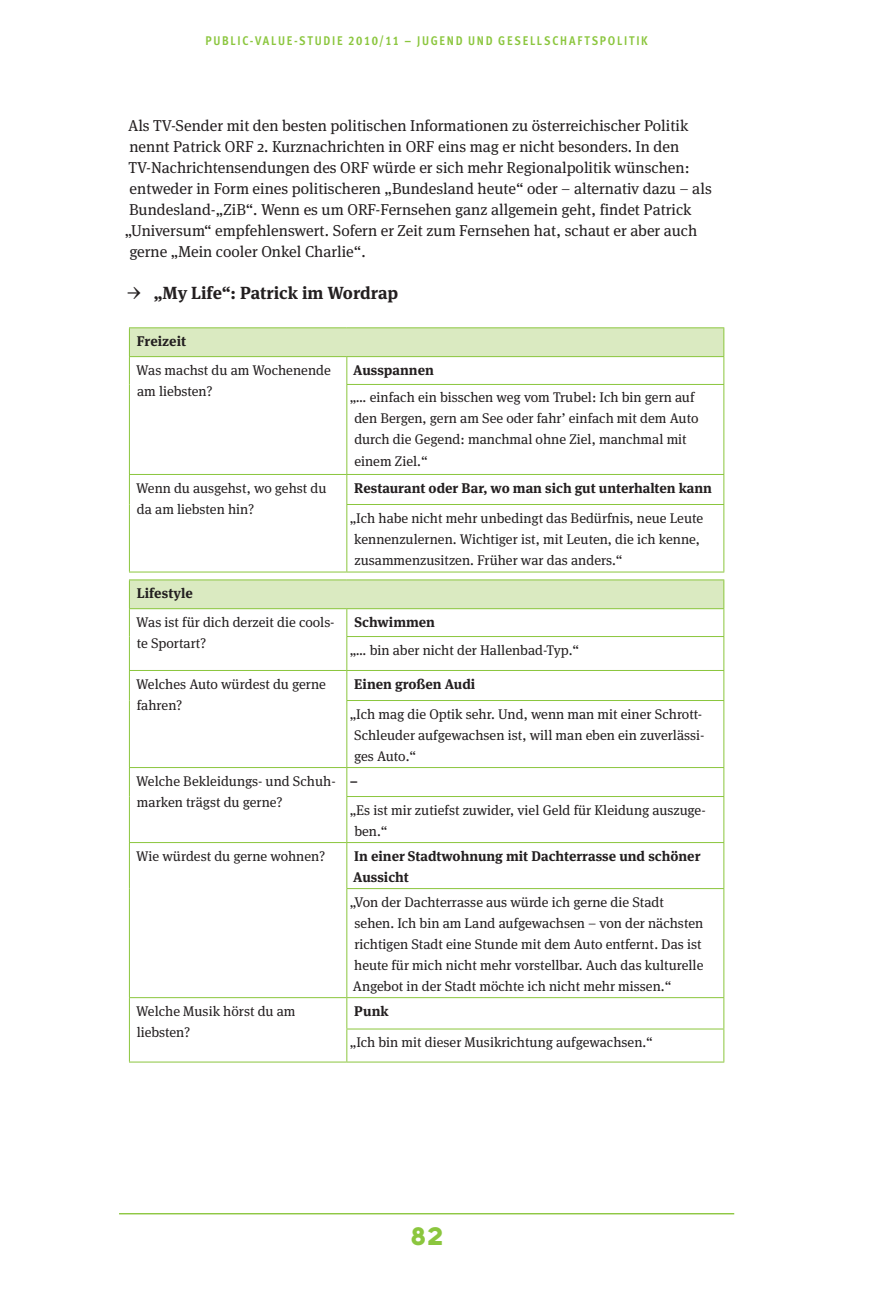
<style>
.page{position:relative;width:893px;height:1315px;background:#fff}
.page>*{position:absolute;margin:0;border:0;box-sizing:border-box;transform-origin:0 0}
.t1{font:28px "Bonn Bold Caps";color:#8bc63e}
.t2{font:700 17.5px "Meta Serif Pro";color:#231f20}
.t3{font:15.75px "Meta Serif Pro";color:#231f20}
.t4{font:14px/21px "Meta Serif Pro";color:#231f20}
.t5{font:700 14px/21px "Meta Serif Pro";color:#231f20}
.t6{font:12.6px "Meta Cond Bold LF";letter-spacing:.135em;color:#8bc63e}
.s1{font-weight:700}
.s2{font-style:italic}
</style>
<div class="page">
<hr style="left:119px;top:1213px;width:615px;height:1px;background:#8bc63e">
<div style="left:129px;top:328px;width:595px;height:29px;background:#daeac1"></div>
<svg style="left:346px;top:357px;width:1px;height:27px"></svg>
<hr style="left:129px;top:384px;width:1px;height:90px;background:#8bc63e">
<hr style="left:346px;top:384px;width:378px;height:1px;background:#8bc63e">
<hr style="left:346px;top:385px;width:1px;height:89px;background:#8bc63e">
<hr style="left:723px;top:385px;width:1px;height:89px;background:#8bc63e">
<hr style="left:129px;top:474px;width:218px;height:1px;background:#8bc63e">
<svg style="left:129px;top:475px;width:1px;height:29px"></svg>
<hr style="left:347px;top:474px;width:377px;height:1px;background:#8bc63e">
<svg style="left:346px;top:475px;width:1px;height:29px"></svg>
<svg style="left:723px;top:475px;width:1px;height:29px"></svg>
<hr style="left:129px;top:504px;width:1px;height:67px;background:#8bc63e">
<hr style="left:346px;top:504px;width:378px;height:1px;background:#8bc63e">
<hr style="left:346px;top:505px;width:1px;height:66px;background:#8bc63e">
<hr style="left:723px;top:505px;width:1px;height:66px;background:#8bc63e">
<hr style="left:129px;top:571px;width:218px;height:1px;background:#8bc63e">
<hr style="left:347px;top:571px;width:377px;height:1px;background:#8bc63e">
<hr style="left:129px;top:327px;width:218px;height:1px;background:#8bc63e">
<svg style="left:129px;top:328px;width:1px;height:56px"></svg>
<hr style="left:347px;top:327px;width:377px;height:1px;background:#8bc63e">
<svg style="left:723px;top:328px;width:1px;height:56px"></svg>
<hr style="left:129px;top:356px;width:218px;height:1px;background:#8bc63e">
<hr style="left:347px;top:356px;width:377px;height:1px;background:#8bc63e">
<div style="left:129px;top:580px;width:595px;height:29px;background:#daeac1"></div>
<hr style="left:129px;top:579px;width:218px;height:1px;background:#8bc63e">
<hr style="left:347px;top:579px;width:377px;height:1px;background:#8bc63e">
<hr style="left:129px;top:608px;width:218px;height:1px;background:#8bc63e">
<svg style="left:129px;top:580px;width:1px;height:56px"></svg>
<hr style="left:347px;top:608px;width:377px;height:1px;background:#8bc63e">
<svg style="left:346px;top:609px;width:1px;height:27px"></svg>
<svg style="left:723px;top:580px;width:1px;height:56px"></svg>
<hr style="left:129px;top:636px;width:1px;height:34px;background:#8bc63e">
<hr style="left:346px;top:636px;width:378px;height:1px;background:#8bc63e">
<hr style="left:346px;top:637px;width:1px;height:33px;background:#8bc63e">
<hr style="left:723px;top:637px;width:1px;height:33px;background:#8bc63e">
<hr style="left:129px;top:670px;width:218px;height:1px;background:#8bc63e">
<svg style="left:129px;top:671px;width:1px;height:29px"></svg>
<hr style="left:347px;top:670px;width:377px;height:1px;background:#8bc63e">
<svg style="left:346px;top:671px;width:1px;height:29px"></svg>
<svg style="left:723px;top:671px;width:1px;height:29px"></svg>
<hr style="left:129px;top:700px;width:1px;height:67px;background:#8bc63e">
<hr style="left:346px;top:700px;width:378px;height:1px;background:#8bc63e">
<hr style="left:346px;top:701px;width:1px;height:66px;background:#8bc63e">
<hr style="left:723px;top:701px;width:1px;height:66px;background:#8bc63e">
<hr style="left:129px;top:767px;width:218px;height:1px;background:#8bc63e">
<svg style="left:129px;top:768px;width:1px;height:28px"></svg>
<hr style="left:347px;top:767px;width:377px;height:1px;background:#8bc63e">
<svg style="left:346px;top:768px;width:1px;height:28px"></svg>
<svg style="left:723px;top:768px;width:1px;height:28px"></svg>
<hr style="left:129px;top:796px;width:1px;height:46px;background:#8bc63e">
<hr style="left:346px;top:796px;width:378px;height:1px;background:#8bc63e">
<hr style="left:346px;top:797px;width:1px;height:45px;background:#8bc63e">
<hr style="left:723px;top:797px;width:1px;height:45px;background:#8bc63e">
<hr style="left:129px;top:842px;width:218px;height:1px;background:#8bc63e">
<hr style="left:129px;top:843px;width:1px;height:45px;background:#8bc63e">
<hr style="left:347px;top:842px;width:377px;height:1px;background:#8bc63e">
<hr style="left:346px;top:843px;width:1px;height:45px;background:#8bc63e">
<hr style="left:723px;top:843px;width:1px;height:45px;background:#8bc63e">
<hr style="left:129px;top:888px;width:1px;height:109px;background:#8bc63e">
<hr style="left:346px;top:888px;width:378px;height:1px;background:#8bc63e">
<hr style="left:346px;top:889px;width:1px;height:108px;background:#8bc63e">
<hr style="left:723px;top:889px;width:1px;height:108px;background:#8bc63e">
<hr style="left:129px;top:997px;width:218px;height:1px;background:#8bc63e">
<hr style="left:129px;top:998px;width:1px;height:31px;background:#8bc63e">
<hr style="left:347px;top:997px;width:377px;height:1px;background:#8bc63e">
<hr style="left:346px;top:998px;width:1px;height:30px;background:#8bc63e">
<hr style="left:723px;top:998px;width:1px;height:30px;background:#8bc63e">
<hr style="left:129px;top:1029px;width:1px;height:32px;background:#8bc63e">
<hr style="left:346px;top:1028px;width:378px;height:1px;background:#8bc63e">
<hr style="left:346px;top:1029px;width:1px;height:32px;background:#8bc63e">
<hr style="left:723px;top:1029px;width:1px;height:32px;background:#8bc63e">
<hr style="left:129px;top:1061px;width:218px;height:1px;background:#8bc63e">
<hr style="left:347px;top:1061px;width:377px;height:1px;background:#8bc63e">
<p class="t6" style="left:205px;top:33px;width:418px">PUBLIC-VALUE-STUDIE 2010/11 – JUGEND UND GESELL SCHAFTSPOLITI</p>
<p class="t6" style="left:641px;top:33px;width:8px">K</p>
<p class="t3" style="left:128px;top:114px;width:562px">Als TV-Sender mit den besten politischen Informationen zu österreichischer Politik</p>
<p class="t3" style="left:129px;top:135px;width:551px">nennt Patrick ORF 2. Kurznachrichten in ORF eins mag er nicht besonders. In den</p>
<p class="t3" style="left:129px;top:156px;width:563px">TV-Nachrichtensendungen des ORF würde er sich mehr Regionalpolitik wünschen:</p>
<p class="t3" style="left:130px;top:177px;width:584px">entweder in Form eines politischeren „Bundesland heute“ oder – alternativ dazu – als</p>
<p class="t3" style="left:129px;top:198px;width:564px">Bundesland-„ZiB“. Wenn es um ORF-Fernsehen ganz allgemein geht, findet Patrick</p>
<p class="t3" style="left:125px;top:219px;width:574px">„Universum“ empfehlenswert. Sofern er Zeit zum Fernsehen hat, schaut er aber auch</p>
<p class="t3" style="left:129px;top:240px;width:238px">gerne „Mein cooler Onkel Charlie“.</p>
<p class="t2" style="left:127px;top:279px;width:272px">→ „My Life“: Patrick im Wordrap</p>
<p class="t5" style="left:137px;top:329px;width:51px">Freizeit</p>
<p class="t4" style="left:136px;top:358px;width:196px">Was machst du am Wochenende am liebsten?</p>
<p class="t4" style="left:350px;top:355px;width:346px;line-height:27.8px"><span class="s1">Ausspannen<br></span>„<span class="s2">…</span> einfach ein bisschen weg vom Trubel: Ich bin gern auf</p>
<p class="t4" style="left:354px;top:407px;width:346px">den Bergen, gern am See oder fahr’ einfach mit dem Auto durch die Gegend: manchmal ohne Ziel, manchmal mit einem Ziel.“</p>
<p class="t4" style="left:136px;top:476px;width:192px">Wenn du ausgehst, wo gehst du da am liebsten hin?</p>
<p class="t5" style="left:354px;top:476px;width:359px">Restaurant oder Bar, wo man sich gut unterhalten kann</p>
<p class="t4" style="left:354px;top:506px;width:351px;text-indent:-5px">„Ich habe nicht mehr unbedingt das Bedürfnis, neue Leute kennenzulernen. Wichtiger ist, mit Leuten, die ich kenne, zusammenzusitzen. Früher war das anders.“</p>
<p class="t5" style="left:137px;top:581px;width:57px">Lifestyle</p>
<p class="t4" style="left:136px;top:610px;width:200px">Was ist für dich derzeit die cools&shy;te Sportart?</p>
<p class="t4" style="left:350px;top:607px;width:231px;line-height:27.8px;text-indent:5px"><span class="s1">Schwimmen<br></span>„<span class="s2">…</span> bin aber nicht der Hallenbad-Typ.“</p>
<p class="t4" style="left:136px;top:672px;width:191px">Welches Auto würdest du gerne fahren?</p>
<p class="t5" style="left:354px;top:672px;width:123px">Einen großen Audi</p>
<p class="t4" style="left:354px;top:702px;width:352px;text-indent:-4px">„Ich mag die Optik sehr. Und, wenn man mit einer Schrott-<br>Schleuder aufgewachsen ist, will man eben ein zuverlässi&shy;ges Auto.“</p>
<p class="t4" style="left:136px;top:769px;width:201px">Welche Bekleidungs- und Schuh&shy;marken trägst du gerne?</p>
<p class="t5" style="left:350px;top:769px;width:10px">–</p>
<p class="t4" style="left:354px;top:798px;width:353px;text-indent:-5px">„Es ist mir zutiefst zuwider, viel Geld für Kleidung auszuge&shy;ben.“</p>
<p class="t4" style="left:136px;top:844px;width:191px">Wie würdest du gerne wohnen?</p>
<p class="t5" style="left:353px;top:844px;width:349px">In einer Stadtwohnung mit Dachterrasse und schöner<br>Aussicht</p>
<p class="t4" style="left:350px;top:890px;width:355px">„Von der Dachterrasse aus würde ich gerne die Stadt sehen. Ich bin am Land aufgewachsen – von der nächsten richtigen Stadt eine Stunde mit dem Auto entfernt. Das ist heute für mich nicht mehr vorstellbar. Auch das kulturelle Angebot in der Stadt möchte ich nicht mehr missen.“</p>
<p class="t4" style="left:136px;top:999px;width:161px">Welche Musik hörst du am liebsten?</p>
<p class="t5" style="left:354px;top:999px;width:36px">Punk</p>
<p class="t4" style="left:350px;top:1031px;width:305px">„Ich bin mit dieser Musikrichtung aufgewachsen.“</p>
<h1 class="t1" style="left:411px;top:1221px;width:33px">82</h1>
</div>
